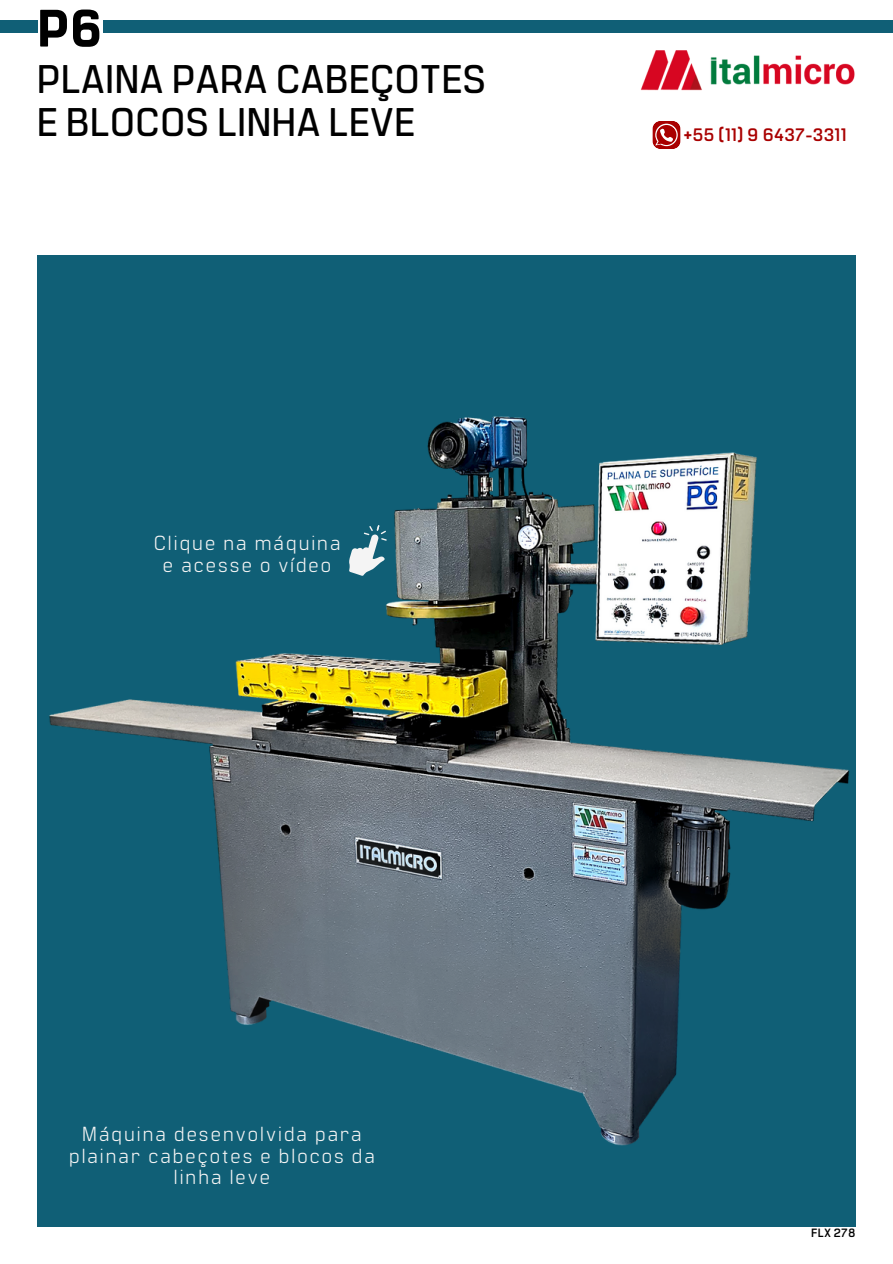
<style>
.page{position:relative;width:893px;height:1264px;background:#fff}
.page>*{position:absolute;margin:0;border:0;box-sizing:border-box;transform-origin:0 0}
.t1{font:800 52.5px "Manifold CF";color:#000}
.t2{font:600 39.9px/43.5px "Manifold CF";color:#000}
.t3{font:20.25px/21.3px "Manifold CF";letter-spacing:.1em;color:#f4f4f4;text-align:center}
.t4{font:700 18px "Manifold CF";letter-spacing:.02em;color:#a90000}
.t5{font:700 12px "Manifold CF";letter-spacing:.02em;color:#000}
</style>
<div class="page">
<div style="left:38px;top:255px;width:817px;height:970px;background:#105f76"></div>
<div style="left:103px;top:21px;width:789px;height:12px;background:#105f76"></div>
<div style="left:0;top:21px;width:38px;height:12px;background:#105f76"></div>
<img style="left:640px;top:51px;width:215px;height:40px">
<svg style="left:652px;top:121px;width:28px;height:28px"></svg>
<img style="left:49px;top:396px;width:807px;height:759px">
<p class="t1" style="left:37px;top:-6px;width:66px">P6</p>
<p class="t2" style="left:37px;top:55px;width:450px">PLAINA PARA CABEÇOTES<br>E BLOCOS LINHA LEVE</p>
<p class="t3" style="left:154px;top:531px;width:188px">Clique na máquina e acesse o vídeo</p>
<p class="t4" style="left:683px;top:123px;width:164px">+55 (11) 9 6437-3311</p>
<p class="t3" style="left:69px;top:1122px;width:307px">Máquina desenvolvida para plainar cabeçotes e blocos da linha leve</p>
<p class="t5" style="left:811px;top:1224px;width:46px">FLX 278</p>
</div>
